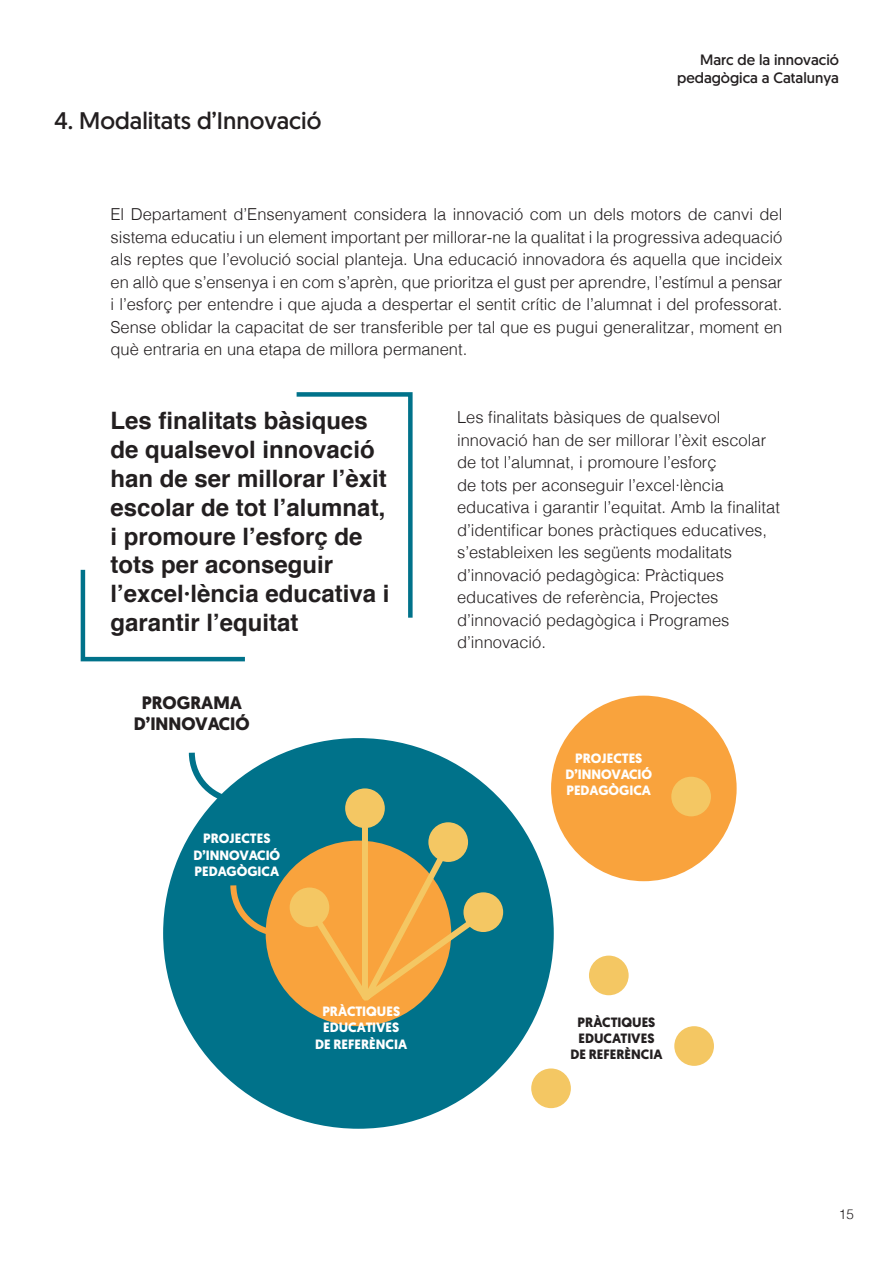
<style>
.page{position:relative;width:893px;height:1263px;background:#fff}
.page>*{position:absolute;margin:0;border:0;box-sizing:border-box;transform-origin:0 0}
.t1{font:700 24px/28.8px "Helvetica";color:#231f20}
.t2{font:24px "Geomanist";color:#231f20}
.t3{font:700 18px/21.6px "Geomanist";color:#231f20;text-align:center}
.t4{font:300 16.5px/22.5px "Helvetica";color:#231f20;text-align:justify}
.t5{font:15px "Geomanist";color:#231f20}
.t6{font:700 13.5px/16.2px "Geomanist";color:#fff;text-align:center}
.t7{font:700 13.5px/16.2px "Geomanist";color:#231f20;text-align:center}
.t8{font:300 13.5px "Helvetica";color:#231f20}
</style>
<div class="page">
<div style="left:163px;top:738px;width:391px;height:391px;background:#00728a;border-radius:50%"></div>
<div style="left:266px;top:841px;width:185px;height:185px;background:#f9a33d;border-radius:50%"></div>
<div style="left:345px;top:788px;width:40px;height:40px;background:#f4c763;border-radius:50%"></div>
<div style="left:463px;top:892px;width:40px;height:40px;background:#f4c763;border-radius:50%"></div>
<div style="left:290px;top:887px;width:39px;height:40px;background:#f4c763;border-radius:50%"></div>
<div style="left:551px;top:696px;width:186px;height:185px;background:#f9a33d;border-radius:50%"></div>
<svg style="left:188px;top:752px;width:58px;height:55px"></svg>
<svg style="left:230px;top:879px;width:54px;height:60px"></svg>
<svg style="left:301px;top:803px;width:184px;height:202px"></svg>
<div style="left:671px;top:777px;width:40px;height:39px;background:#f4c763;border-radius:50%"></div>
<div style="left:589px;top:955px;width:40px;height:40px;background:#f4c763;border-radius:50%"></div>
<div style="left:674px;top:1026px;width:40px;height:40px;background:#f4c763;border-radius:50%"></div>
<div style="left:531px;top:1068px;width:40px;height:40px;background:#f4c763;border-radius:50%"></div>
<svg style="left:296px;top:392px;width:117px;height:226px"></svg>
<svg style="left:80px;top:569px;width:165px;height:93px"></svg>
<p class="t2" style="left:54px;top:105px;width:269px">4. Modalitats d’Innovació</p>
<p class="t5" style="left:700px;top:50px;width:140px">Marc de la innovació</p>
<p class="t5" style="left:677px;top:68px;width:163px">pedagògica a Catalunya</p>
<p class="t4" style="left:111px;top:202px;width:673px">El Departament d’Ensenyament considera la innovació com un dels motors de canvi del sistema educatiu i un element important per millorar-ne la qualitat i la progressiva adequació als reptes que l’evolució social planteja. Una educació innovadora és aquella que incideix en allò que s’ensenya i en com s’aprèn, que prioritza el gust per aprendre, l’estímul a pensar i l’esforç per entendre i que ajuda a despertar el sentit crític de l’alumnat i del professorat.<br>Sense oblidar la capacitat de ser transferible per tal que es pugui generalitzar, moment en què entraria en una etapa de millora permanent.</p>
<p class="t1" style="left:111px;top:407px;width:280px">Les finalitats bàsiques de qualsevol innovació han de ser millorar l’èxit escolar de tot l’alumnat, i promoure l’esforç de tots per aconseguir l’excel·lència educativa i garantir l’equitat</p>
<p class="t3" style="left:134px;top:692px;width:117px">PROGRAMA<br>D’INNOVACIÓ</p>
<p class="t6" style="left:193px;top:831px;width:88px">PROJECTES<br>D’INNOVACIÓ<br>PEDAGÒGICA</p>
<p class="t4" style="left:457px;top:405px;width:324px;text-align:left">Les finalitats bàsiques de qualsevol innovació han de ser millorar l’èxit escolar de tot l’alumnat, i promoure l’esforç<br>de tots per aconseguir l’excel·lència educativa i garantir l’equitat. Amb la finalitat d’identificar bones pràctiques educatives, s’estableixen les següents modalitats d’innovació pedagògica: Pràctiques educatives de referència, Projectes d’innovació pedagògica i Programes d’innovació.</p>
<p class="t6" style="left:565px;top:750px;width:88px">PROJECTES<br>D’INNOVACIÓ<br>PEDAGÒGICA</p>
<p class="t6" style="left:315px;top:1003px;width:93px">PRÀCTIQUES<br>EDUCATIVES<br>DE REFERÈNCIA</p>
<p class="t7" style="left:571px;top:1014px;width:93px">PRÀCTIQUES<br>EDUCATIVES<br>DE REFERÈNCIA</p>
<p class="t8" style="left:839px;top:1202px;width:17px">15</p>
</div>
